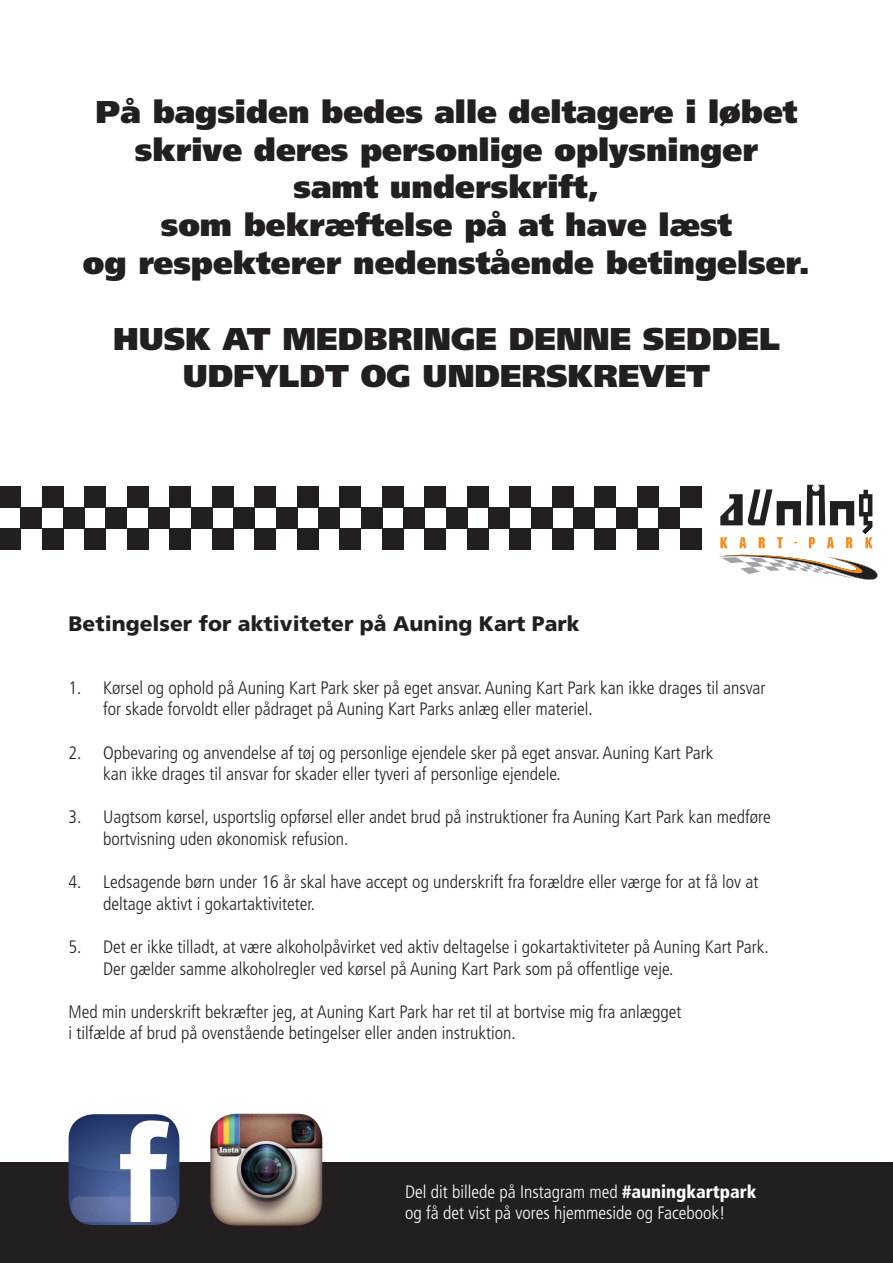
<style>
.page{position:relative;width:893px;height:1263px;background:#fff}
.page>*{position:absolute;margin:0;border:0;box-sizing:border-box;transform-origin:0 0}
.t1{font:900 31.5px/37.8px "Frutiger";color:#231f20;text-align:center}
.t2{font:900 21px "Frutiger";color:#231f20}
.t3{font:300 condensed 18px/21.6px "Frutiger";color:#231f20}
.t4{font:300 condensed 18px/21.6px "Frutiger";color:#fff}
.s1{font-weight:900}
</style>
<div class="page">
<div style="left:0;top:1162px;width:893px;height:101px;background:#231f20"></div>
<div style="left:0;top:486px;width:21px;height:21px;background:#231f20"></div>
<div style="left:0;top:529px;width:21px;height:21px;background:#231f20"></div>
<div style="left:21px;top:507px;width:21px;height:22px;background:#231f20"></div>
<div style="left:42px;top:486px;width:21px;height:21px;background:#231f20"></div>
<div style="left:42px;top:529px;width:21px;height:21px;background:#231f20"></div>
<div style="left:63px;top:507px;width:22px;height:22px;background:#231f20"></div>
<div style="left:85px;top:486px;width:21px;height:21px;background:#231f20"></div>
<div style="left:85px;top:529px;width:21px;height:21px;background:#231f20"></div>
<div style="left:106px;top:507px;width:21px;height:22px;background:#231f20"></div>
<div style="left:127px;top:486px;width:21px;height:21px;background:#231f20"></div>
<div style="left:127px;top:529px;width:21px;height:21px;background:#231f20"></div>
<div style="left:148px;top:507px;width:22px;height:22px;background:#231f20"></div>
<div style="left:170px;top:486px;width:21px;height:21px;background:#231f20"></div>
<div style="left:170px;top:529px;width:21px;height:21px;background:#231f20"></div>
<div style="left:191px;top:507px;width:21px;height:22px;background:#231f20"></div>
<div style="left:212px;top:486px;width:21px;height:21px;background:#231f20"></div>
<div style="left:212px;top:529px;width:21px;height:21px;background:#231f20"></div>
<div style="left:233px;top:507px;width:22px;height:22px;background:#231f20"></div>
<div style="left:255px;top:486px;width:21px;height:21px;background:#231f20"></div>
<div style="left:255px;top:529px;width:21px;height:21px;background:#231f20"></div>
<div style="left:276px;top:507px;width:21px;height:22px;background:#231f20"></div>
<div style="left:297px;top:486px;width:21px;height:21px;background:#231f20"></div>
<div style="left:297px;top:529px;width:21px;height:21px;background:#231f20"></div>
<div style="left:318px;top:507px;width:22px;height:22px;background:#231f20"></div>
<div style="left:340px;top:486px;width:21px;height:21px;background:#231f20"></div>
<div style="left:340px;top:529px;width:21px;height:21px;background:#231f20"></div>
<div style="left:361px;top:507px;width:21px;height:22px;background:#231f20"></div>
<div style="left:382px;top:486px;width:21px;height:21px;background:#231f20"></div>
<div style="left:382px;top:529px;width:21px;height:21px;background:#231f20"></div>
<div style="left:403px;top:507px;width:22px;height:22px;background:#231f20"></div>
<div style="left:425px;top:486px;width:21px;height:21px;background:#231f20"></div>
<div style="left:425px;top:529px;width:21px;height:21px;background:#231f20"></div>
<div style="left:446px;top:507px;width:21px;height:22px;background:#231f20"></div>
<div style="left:467px;top:486px;width:21px;height:21px;background:#231f20"></div>
<div style="left:467px;top:529px;width:21px;height:21px;background:#231f20"></div>
<div style="left:488px;top:507px;width:22px;height:22px;background:#231f20"></div>
<div style="left:510px;top:486px;width:21px;height:21px;background:#231f20"></div>
<div style="left:510px;top:529px;width:21px;height:21px;background:#231f20"></div>
<div style="left:531px;top:507px;width:21px;height:22px;background:#231f20"></div>
<div style="left:552px;top:486px;width:22px;height:21px;background:#231f20"></div>
<div style="left:552px;top:529px;width:22px;height:21px;background:#231f20"></div>
<div style="left:574px;top:507px;width:21px;height:22px;background:#231f20"></div>
<div style="left:595px;top:486px;width:21px;height:21px;background:#231f20"></div>
<div style="left:595px;top:529px;width:21px;height:21px;background:#231f20"></div>
<div style="left:616px;top:507px;width:21px;height:22px;background:#231f20"></div>
<div style="left:637px;top:486px;width:22px;height:21px;background:#231f20"></div>
<div style="left:637px;top:529px;width:22px;height:21px;background:#231f20"></div>
<div style="left:659px;top:507px;width:21px;height:22px;background:#231f20"></div>
<div style="left:680px;top:486px;width:21px;height:21px;background:#231f20"></div>
<div style="left:680px;top:529px;width:21px;height:21px;background:#231f20"></div>
<svg style="left:719px;top:485px;width:159px;height:95px"></svg>
<img style="left:210px;top:1113px;width:112px;height:112px">
<img style="left:69px;top:1114px;width:110px;height:111px">
<h1 class="t1" style="left:83px;top:93px;width:729px">På bagsiden bedes alle deltagere i løbet skrive deres personlige oplysninger<br>samt underskrift,<br>som bekræftelse på at have læst<br>og respekterer nedenstående betingelser.</h1>
<h1 class="t1" style="left:113px;top:319px;width:668px">HUSK AT MEDBRINGE DENNE SEDDEL<br>UDFYLDT OG UNDERSKREVET</h1>
<p class="t2" style="left:69px;top:611px;width:513px">Betingelser for aktiviteter på Auning Kart Park</p>
<p class="t3" style="left:103px;top:677px;width:664px;text-indent:-35px">1. Kørsel og ophold på Auning Kart Park sker på eget ansvar. Auning Kart Park kan ikke drages til ansvar for skade forvoldt eller pådraget på Auning Kart Parks anlæg eller materiel.</p>
<p class="t3" style="left:103px;top:742px;width:612px;text-indent:-35px">2. Opbevaring og anvendelse af tøj og personlige ejendele sker på eget ansvar. Auning Kart Park kan ikke drages til ansvar for skader eller tyveri af personlige ejendele.</p>
<p class="t3" style="left:103px;top:806px;width:669px;text-indent:-35px">3. Uagtsom kørsel, usportslig opførsel eller andet brud på instruktioner fra Auning Kart Park kan medføre bortvisning uden økonomisk refusion.</p>
<p class="t3" style="left:103px;top:871px;width:657px;text-indent:-35px">4. Ledsagende børn under 16 år skal have accept og underskrift fra forældre eller værge for at få lov at deltage aktivt i gokartaktiviteter.</p>
<p class="t3" style="left:103px;top:936px;width:667px;text-indent:-35px">5. Det er ikke tilladt, at være alkoholpåvirket ved aktiv deltagelse i gokartaktiviteter på Auning Kart Park.<br>Der gælder samme alkoholregler ved kørsel på Auning Kart Park som på offentlige veje.</p>
<p class="t3" style="left:69px;top:1001px;width:614px">Med min underskrift bekræfter jeg, at Auning Kart Park har ret til at bortvise mig fra anlægget i tilfælde af brud på ovenstående betingelser eller anden instruktion.</p>
<p class="t4" style="left:405px;top:1181px;width:353px">Del dit billede på Instagram med <span class="s1">#auningkartpark </span>og få det vist på vores hjemmeside og Facebook!</p>
</div>
